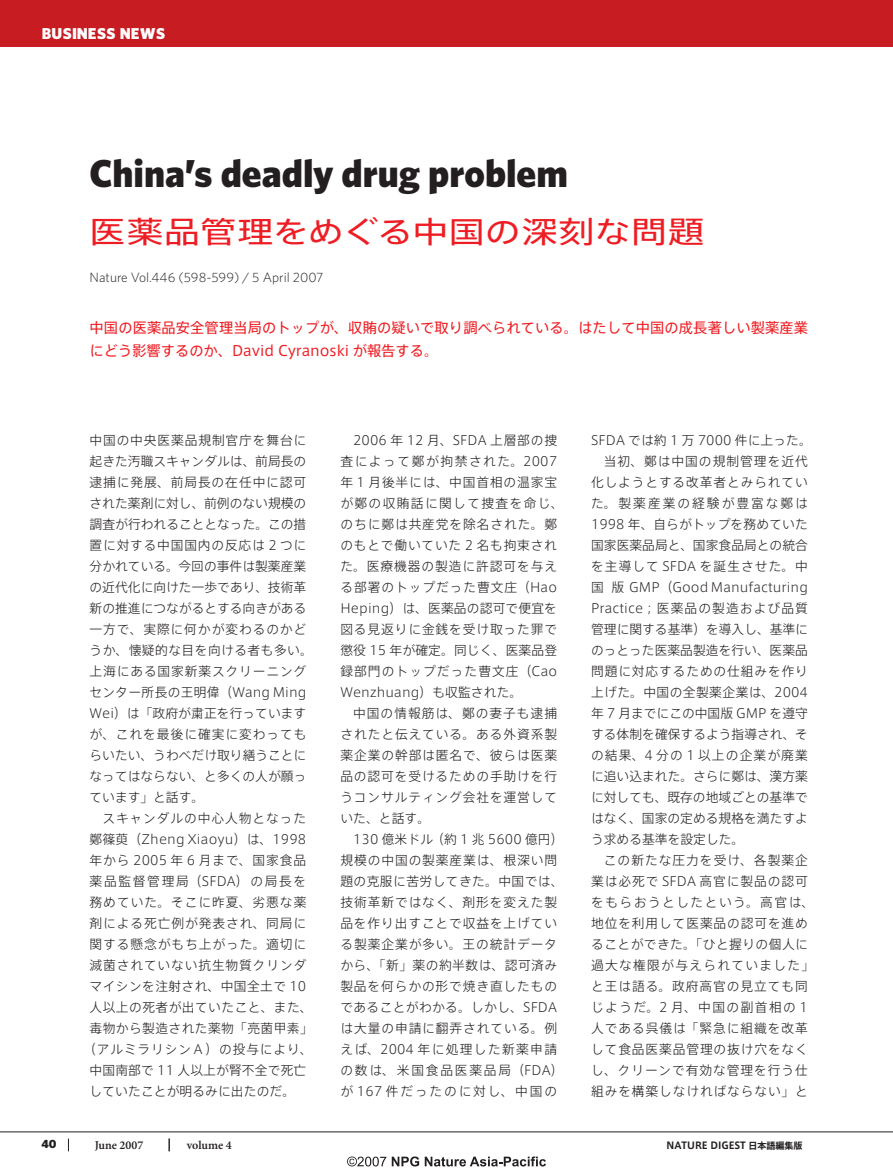
<style>
.page{position:relative;width:893px;height:1174px;background:#fff}
.page>*{position:absolute;margin:0;border:0;box-sizing:border-box;transform-origin:0 0}
.t1{font:900 39px "Whitney";color:#231f20}
.t2{font:30px "Axis Std";letter-spacing:.005em;color:#ee1d23;scale:1.2 1}
.t3{font:900 15.75px "Whitney";letter-spacing:.025em;color:#fff}
.t4{font:14.25px/23.2px "Axis Std";letter-spacing:.01em;color:#ee1d23}
.t5{font:300 13.5px "Whitney";color:#231f20}
.t6{font:300 12.75px/21px "Axis Std";letter-spacing:.065em;color:#231f20}
.t7{font:300 12.75px/21px "Axis Std";letter-spacing:.005em;color:#231f20}
.t8{font:300 12.75px "Axis Std";color:#231f20}
.t9{font:300 12.75px "Axis Std";letter-spacing:.01em;color:#231f20}
.t10{font:300 12.75px "Axis Std";letter-spacing:.035em;color:#231f20}
.t11{font:300 12.75px "Axis Std";letter-spacing:.03em;color:#231f20}
.t12{font:300 12.75px "Axis Std";letter-spacing:.015em;color:#231f20}
.t13{font:300 12.75px "Axis Std";letter-spacing:.085em;color:#231f20}
.t14{font:300 12.75px "Axis Std";letter-spacing:.13em;color:#231f20}
.t15{font:300 12.75px "Axis Std";letter-spacing:.09em;color:#231f20}
.t16{font:300 12.75px "Axis Std";letter-spacing:.115em;color:#231f20}
.t17{font:300 12.75px "Axis Std";letter-spacing:.1em;color:#231f20}
.t18{font:300 12.75px "Axis Std";letter-spacing:.11em;color:#231f20}
.t19{font:300 12.75px "Axis Std";letter-spacing:.155em;color:#231f20}
.t20{font:600 12px "Minion Pro";color:#231f20}
.t21{font:900 12px "Whitney";color:#231f20}
.t22{font:700 9.75px "Axis Std";color:#231f20}
.s1{font-size:9px}
</style>
<div class="page">
<hr style="left:0;top:1131px;width:893px;height:1px;background:#231f20">
<div style="left:0;top:0;width:893px;height:47px;background:#c61c22"></div>
<svg style="left:68px;top:1138px;width:1px;height:13px"></svg>
<svg style="left:169px;top:1138px;width:1px;height:13px"></svg>
<svg style="left:347px;top:1156px;width:39px;height:10px"></svg>
<svg style="left:392px;top:1156px;width:27px;height:10px"></svg>
<svg style="left:425px;top:1156px;width:121px;height:10px"></svg>
<p class="t3" style="left:42px;top:24px;width:125px">BUSINESS NEWS</p>
<h1 class="t1" style="left:90px;top:150px;width:480px">China’s deadly drug problem</h1>
<h2 class="t2" style="left:90px;top:209px;width:514px">医薬品管理をめぐる中国の深刻な問題</h2>
<p class="t5" style="left:90px;top:269px;width:235px">Nature Vol.446 (598-599) / 5 April 2007</p>
<p class="t4" style="left:90px;top:314px;width:720px">中国の医薬品安全管理当局のトップが、収賄の疑いで取り調べられている。はたして中国の成長著しい製薬産業にどう影響するのか、David Cyranoski が報告する。</p>
<p class="t7" style="left:89px;top:428px;width:225px">中国の中央医薬品規制官庁を舞台に起きた汚職スキャンダルは、前局長の逮捕に発展、前局長の在任中に認可された薬剤に対し、前例のない規模の調査が行われることとなった。この措置に対する中国国内の反応は 2 つに分かれている。今回の事件は製薬産業の近代化に向けた一歩であり、技術革新の推進につながるとする向きがある一方で、実際に何かが変わるのかどうか、懐疑的な目を向ける者も多い。上海にある国家新薬スクリーニングセンター所長の王明偉（Wang Ming<br>Wei）は「政府が粛正を行っていますが、これを最後に確実に変わってもらいたい、うわべだけ取り繕うことになってはならない、と多くの人が願っています」と話す。</p>
<p class="t6" style="left:102px;top:806px;width:205px">スキャンダルの中心人物となった</p>
<p class="t12" style="left:90px;top:829px;width:218px">鄭篠萸（Zheng Xiaoyu）は、1998</p>
<p class="t6" style="left:90px;top:848px;width:218px">年から 2005 年 6 月まで、国家食品</p>
<p class="t14" style="left:90px;top:871px;width:218px">薬品監督管理局（SFDA）の局長を</p>
<p class="t6" style="left:90px;top:890px;width:218px">務めていた。そこに昨夏、劣悪な薬</p>
<p class="t6" style="left:90px;top:911px;width:218px">剤による死亡例が発表され、同局に</p>
<p class="t6" style="left:90px;top:932px;width:218px">関する懸念がもち上がった。適切に</p>
<p class="t6" style="left:90px;top:953px;width:218px">滅菌されていない抗生物質クリンダ</p>
<p class="t11" style="left:90px;top:976px;width:218px">マイシンを注射され、中国全土で 10</p>
<p class="t10" style="left:90px;top:997px;width:225px">人以上の死者が出ていたこと、また、</p>
<p class="t10" style="left:90px;top:1018px;width:225px">毒物から製造された薬物「亮菌甲素」</p>
<p class="t6" style="left:83px;top:1037px;width:231px">（アルミラリシンＡ）の投与により、</p>
<p class="t9" style="left:90px;top:1060px;width:218px">中国南部で 11 人以上が腎不全で死亡</p>
<p class="t9" style="left:90px;top:1081px;width:207px">していたことが明るみに出たのだ。</p>
<p class="t6" style="left:340px;top:428px;width:225px;text-indent:13px">2006 年 12 月、SFDA 上層部の捜査によって鄭が拘禁された。2007年 1 月後半には、中国首相の温家宝が鄭の収賄話に関して捜査を命じ、のちに鄭は共産党を除名された。鄭のもとで働いていた 2 名も拘束された。医療機器の製造に許認可を与える部署のトップだった曹文庄（Hao<br>Heping）は、医薬品の認可で便宜を図る見返りに金銭を受け取った罪で懲役 15 年が確定。同じく、医薬品登録部門のトップだった曹文庄（Cao<br>Wenzhuang）も収監された。</p>
<p class="t6" style="left:340px;top:701px;width:218px;text-align:justify;text-indent:13px">中国の情報筋は、鄭の妻子も逮捕されたと伝えている。ある外資系製薬企業の幹部は匿名で、彼らは医薬品の認可を受けるための手助けを行うコンサルティング会社を運営していた、と話す。</p>
<p class="t6" style="left:340px;top:827px;width:225px;text-indent:13px">130 億米ドル（約 1 兆 5600 億円）規模の中国の製薬産業は、根深い問題の克服に苦労してきた。中国では、技術革新ではなく、剤形を変えた製品を作り出すことで収益を上げている製薬企業が多い。王の統計データから、「新」薬の約半数は、認可済み製品を何らかの形で焼き直したものであることがわかる。しかし、SFDAは大量の申請に翻弄されている。例えば、2004 年に処理した新薬申請の数は、米国食品医薬品局（FDA）が 167 件だったのに対し、中国の</p>
<p class="t9" style="left:591px;top:430px;width:222px">SFDA では約 1 万 7000 件に上った。</p>
<p class="t6" style="left:604px;top:449px;width:206px">当初、鄭は中国の規制管理を近代</p>
<p class="t6" style="left:591px;top:470px;width:218px">化しようとする改革者とみられてい</p>
<p class="t19" style="left:591px;top:493px;width:218px">た。製薬産業の経験が豊富な鄭は</p>
<p class="t9" style="left:591px;top:514px;width:218px">1998 年、自らがトップを務めていた</p>
<p class="t7" style="left:591px;top:533px;width:218px">国家医薬品局と、国家食品局との統合</p>
<p class="t6" style="left:591px;top:554px;width:218px">を主導して SFDA を誕生させた。中</p>
<p class="t7" style="left:591px;top:575px;width:218px">国版 GMP（Good Manufacturing</p>
<p class="t13" style="left:591px;top:598px;width:218px">Practice；医薬品の製造および品質</p>
<p class="t8" style="left:591px;top:619px;width:218px">管理に関する基準）を導入し、基準に</p>
<p class="t7" style="left:591px;top:638px;width:218px">のっとった医薬品製造を行い、医薬品</p>
<p class="t6" style="left:591px;top:659px;width:218px">問題に対応するための仕組みを作り</p>
<p class="t11" style="left:591px;top:682px;width:218px">上げた。中国の全製薬企業は、2004</p>
<p class="t8" style="left:591px;top:703px;width:218px">年 7 月までにこの中国版 GMP を遵守</p>
<p class="t8" style="left:591px;top:724px;width:218px">する体制を確保するよう指導され、そ</p>
<p class="t15" style="left:591px;top:745px;width:218px">の結果、4 分の 1 以上の企業が廃業</p>
<p class="t8" style="left:591px;top:766px;width:218px">に追い込まれた。さらに鄭は、漢方薬</p>
<p class="t8" style="left:591px;top:787px;width:218px">に対しても、既存の地域ごとの基準で</p>
<p class="t8" style="left:591px;top:808px;width:218px">はなく、国家の定める規格を満たすよ</p>
<p class="t8" style="left:591px;top:829px;width:155px">う求める基準を設定した。</p>
<p class="t6" style="left:604px;top:848px;width:205px">この新たな圧力を受け、各製薬企</p>
<p class="t6" style="left:591px;top:869px;width:218px">業は必死で SFDA 高官に製品の認可</p>
<p class="t16" style="left:591px;top:892px;width:225px">をもらおうとしたという。高官は、</p>
<p class="t6" style="left:591px;top:911px;width:218px">地位を利用して医薬品の認可を進め</p>
<p class="t10" style="left:591px;top:934px;width:218px">ることができた。「ひと握りの個人に</p>
<p class="t17" style="left:591px;top:955px;width:225px">過大な権限が与えられていました」</p>
<p class="t6" style="left:591px;top:974px;width:218px">と王は語る。政府高官の見立ても同</p>
<p class="t18" style="left:591px;top:997px;width:218px">じようだ。2 月、中国の副首相の 1</p>
<p class="t6" style="left:591px;top:1016px;width:218px">人である呉儀は「緊急に組織を改革</p>
<p class="t6" style="left:591px;top:1037px;width:218px">して食品医薬品管理の抜け穴をなく</p>
<p class="t6" style="left:591px;top:1058px;width:218px">し、クリーンで有効な管理を行う仕</p>
<p class="t6" style="left:591px;top:1079px;width:218px">組みを構築しなければならない」と</p>
<p class="t21" style="left:41px;top:1136px;width:17px">40</p>
<p class="t20" style="left:95px;top:1137px;width:50px">June 2007</p>
<p class="t20" style="left:187px;top:1137px;width:47px">volume 4</p>
<p class="t22" style="left:666px;top:1137px;width:137px">NATURE DIGEST <span class="s1">日本語編集版</span></p>
</div>
